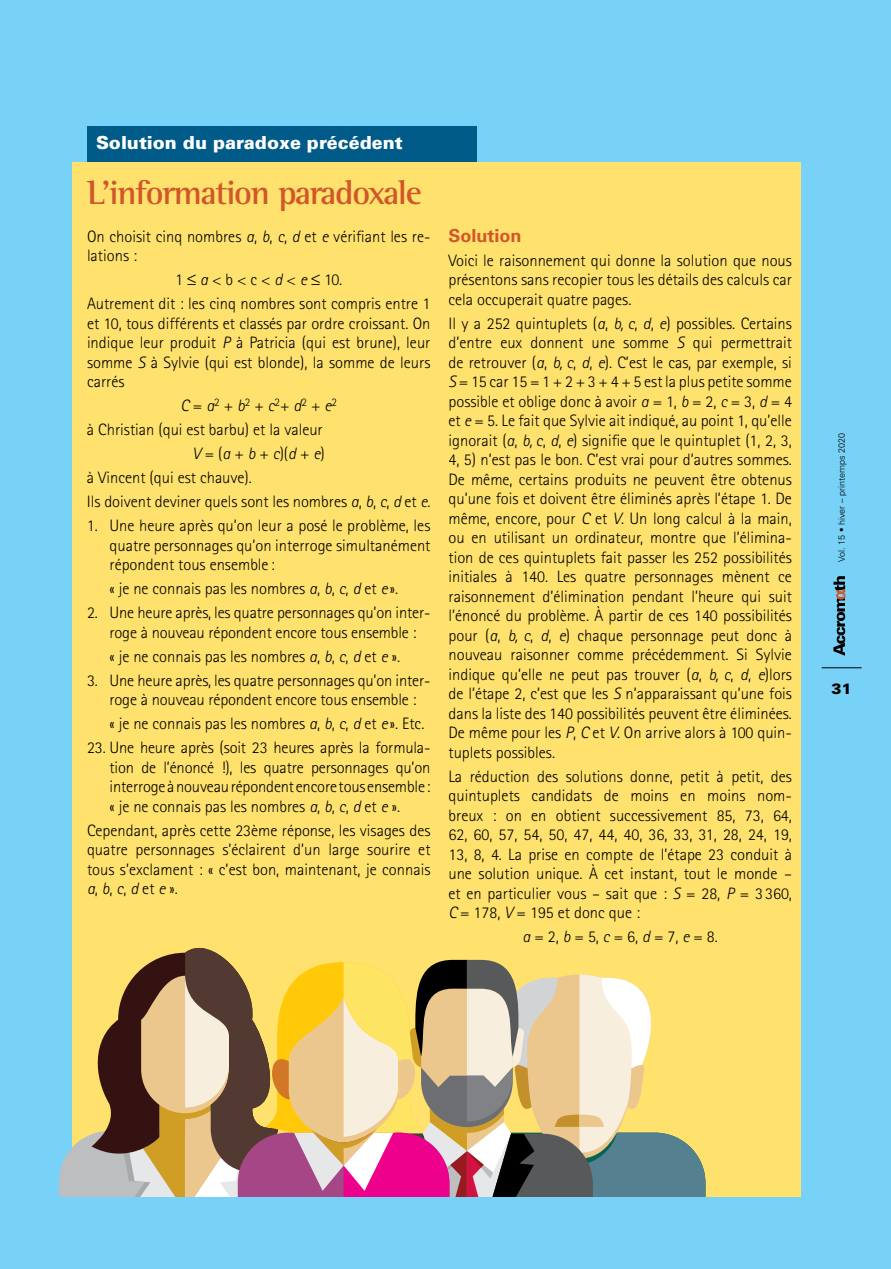
<style>
.page{position:relative;width:891px;height:1269px;background:#78d2f7}
.page>*{position:absolute;margin:0;border:0;box-sizing:border-box;transform-origin:0 0}
.t1{font:700 34.5px "Rotis Semi Serif";letter-spacing:-.04em;color:#d1562b}
.t2{font:900 18px "Univers";color:#fff}
.t3{font:700 18px "Univers";color:#d1562b}
.t4{font:300 16.5px/19.5px "Rotis Sans Serif";color:#000;text-align:justify}
.t5{font:italic 300 16.5px "Rotis Sans Serif";color:#000}
.t6{font:900 15px "Univers";color:#000}
.t7{font:300 9px "Univers";color:#000}
.s1{font-style:italic}
.s2{font-style:normal}
</style>
<div class="page">
<hr style="left:822px;top:668px;width:40px;height:1px;background:#000">
<svg style="left:833px;top:576px;width:12px;height:80px"></svg>
<div style="left:87px;top:126px;width:390px;height:62px;background:#005b89"></div>
<div style="left:72px;top:163px;width:728px;height:1034px;background:#ffe26d"></div>
<svg style="left:59px;top:947px;width:646px;height:250px"></svg>
<p class="t2" style="left:96px;top:132px;width:308px">Solution du paradoxe précédent</p>
<h1 class="t1" style="left:87px;top:172px;width:336px">L’information paradoxale</h1>
<p class="t4" style="left:87px;top:226px;width:345px">On choisit cinq nombres <span class="s1">a</span>, <span class="s1">b</span>, <span class="s1">c</span>, <span class="s1">d</span> et <span class="s1">e</span> vérifiant les re&shy;lations :</p>
<p class="t4" style="left:87px;top:268px;width:345px;line-height:24px;text-align:center">1 ≤ <span class="s1">a</span> &lt; b &lt; c &lt; <span class="s1">d</span> &lt; <span class="s1">e</span> ≤ 10.<br>Autrement dit : les cinq nombres sont compris entre 1</p>
<p class="t4" style="left:87px;top:313px;width:345px">et 10, tous différents et classés par ordre croissant. On indique leur produit <span class="s1">P</span> à Patricia (qui est brune), leur somme <span class="s1">S</span> à Sylvie (qui est blonde), la somme de leurs carrés</p>
<p class="t5" style="left:180px;top:396px;width:158px">C <span class="s2">=</span> a<sup>2</sup> <span class="s2">+</span> b<sup>2</sup> <span class="s2">+</span> c<sup>2</sup><span class="s2">+</span> d<sup>2</sup> <span class="s2">+</span> e<sup>2</sup></p>
<p class="t4" style="left:87px;top:420px;width:237px">à Christian (qui est barbu) et la valeur</p>
<p class="t4" style="left:193px;top:444px;width:134px"><span class="s1">V</span> = (<span class="s1">a</span> + <span class="s1">b</span> + <span class="s1">c</span>)(<span class="s1">d</span> + <span class="s1">e</span>)</p>
<p class="t4" style="left:87px;top:468px;width:166px">à Vincent (qui est chauve).</p>
<p class="t4" style="left:87px;top:492px;width:345px">Ils doivent deviner quels sont les nombres <span class="s1">a</span>, <span class="s1">b</span>, <span class="s1">c</span>, <span class="s1">d</span> et <span class="s1">e</span>.</p>
<p class="t4" style="left:110px;top:516px;width:323px;text-indent:-23px">1. Une heure après qu’on leur a posé le problème, les quatre personnages qu’on interroge simultanément répondent tous ensemble :</p>
<p class="t4" style="left:110px;top:579px;width:290px">« je ne connais pas les nombres <span class="s1">a</span>, <span class="s1">b</span>, <span class="s1">c</span>, <span class="s1">d</span> et <span class="s1">e</span> ».</p>
<p class="t4" style="left:87px;top:603px;width:345px;text-align:center">2. Une heure après, les quatre personnages qu’on inter&shy;roge à nouveau répondent encore tous ensemble :</p>
<p class="t4" style="left:110px;top:646px;width:292px">« je ne connais pas les nombres <span class="s1">a</span>, <span class="s1">b</span>, <span class="s1">c</span>, <span class="s1">d</span> et <span class="s1">e</span> ».</p>
<p class="t4" style="left:87px;top:670px;width:345px;text-align:center">3. Une heure après, les quatre personnages qu’on inter&shy;roge à nouveau répondent encore tous ensemble :</p>
<p class="t4" style="left:110px;top:714px;width:316px">« je ne connais pas les nombres <span class="s1">a</span>, <span class="s1">b</span>, <span class="s1">c</span>, <span class="s1">d</span> et <span class="s1">e</span> ». Etc.</p>
<p class="t4" style="left:110px;top:738px;width:323px;text-indent:-23px">23. Une heure après (soit 23 heures après la formula&shy;tion de l’énoncé !), les quatre personnages qu’on interroge à nouveau répondent encore tous ensemble : « je ne connais pas les nombres <span class="s1">a</span>, <span class="s1">b</span>, <span class="s1">c</span>, <span class="s1">d</span> et <span class="s1">e</span> ».</p>
<p class="t4" style="left:87px;top:821px;width:345px">Cependant, après cette 23ème réponse, les visages des quatre personnages s’éclairent d’un large sourire et tous s’exclament : « c’est bon, maintenant, je connais <span class="s1">a</span>, <span class="s1">b</span>, <span class="s1">c</span>, <span class="s1">d</span> et <span class="s1">e</span> ».</p>
<p class="t3" style="left:448px;top:224px;width:75px">Solution</p>
<p class="t4" style="left:448px;top:250px;width:345px">Voici le raisonnement qui donne la solution que nous présentons sans recopier tous les détails des calculs car cela occuperait quatre pages.</p>
<p class="t4" style="left:448px;top:313px;width:345px">Il y a 252 quintuplets (<span class="s1">a</span>, <span class="s1">b, c</span>, <span class="s1">d</span>, <span class="s1">e</span>) possibles. Certains d’entre eux donnent une somme <span class="s1">S</span> qui permettrait de retrouver (<span class="s1">a</span>, <span class="s1">b, c</span>, <span class="s1">d</span>, <span class="s1">e</span>). C’est le cas, par exemple, si <span class="s1">S</span> = 15 car 15 = 1 + 2 + 3 + 4 + 5 est la plus petite somme possible et oblige donc à avoir <span class="s1">a</span> = 1, <span class="s1">b</span> = 2, <span class="s1">c</span> = 3, <span class="s1">d</span> = 4 et <span class="s1">e</span> = 5. Le fait que Sylvie ait indiqué, au point 1, qu’elle ignorait (<span class="s1">a</span>, <span class="s1">b, c</span>, <span class="s1">d</span>, <span class="s1">e</span>) signifie que le quintuplet (1, 2, 3, 4, 5) n’est pas le bon. C’est vrai pour d’autres sommes.<br>De même, certains produits ne peuvent être obtenus qu’une fois et doivent être éliminés après l’étape 1. De même, encore, pour <span class="s1">C</span> et <span class="s1">V</span>. Un long calcul à la main, ou en utilisant un ordinateur, montre que l’élimina&shy;tion de ces quintuplets fait passer les 252 possibilités initiales à 140. Les quatre personnages mènent ce raisonnement d’élimination pendant l’heure qui suit l’énoncé du problème. À partir de ces 140 possibilités pour (<span class="s1">a</span>, <span class="s1">b, c</span>, <span class="s1">d</span>, <span class="s1">e</span>) chaque personnage peut donc à nouveau raisonner comme précédemment. Si Sylvie indique qu’elle ne peut pas trouver (<span class="s1">a</span>, <span class="s1">b, c</span>, <span class="s1">d</span>, <span class="s1">e</span>)lors de l’étape 2, c’est que les <span class="s1">S</span> n’apparaissant qu’une fois dans la liste des 140 possibilités peuvent être éliminées.<br>De même pour les <span class="s1">P</span>, <span class="s1">C</span> et <span class="s1">V</span>. On arrive alors à 100 quin&shy;tuplets possibles.</p>
<p class="t4" style="left:448px;top:766px;width:345px">La réduction des solutions donne, petit à petit, des quintuplets candidats de moins en moins nom&shy;breux : on en obtient successivement 85, 73, 64, 62, 60, 57, 54, 50, 47, 44, 40, 36, 33, 31, 28, 24, 19, 13, 8, 4. La prise en compte de l’étape 23 conduit à une solution unique. À cet instant, tout le monde – et en particulier vous – sait que : <span class="s1">S</span> = 28, <span class="s1">P</span> = 3 360, <span class="s1">C</span> = 178, <span class="s1">V</span> = 195 et donc que :</p>
<p class="t4" style="left:523px;top:927px;width:197px"><span class="s1">a</span> = 2, <span class="s1">b</span> = 5, <span class="s1">c</span> = 6, <span class="s1">d</span> = 7, <span class="s1">e</span> = 8.</p>
<p class="t7" style="left:836px;top:562px;width:130px;rotate:-90deg">Vol. 15 • hiver – printemps 2020</p>
<p class="t6" style="left:831px;top:680px;width:22px">31</p>
</div>
